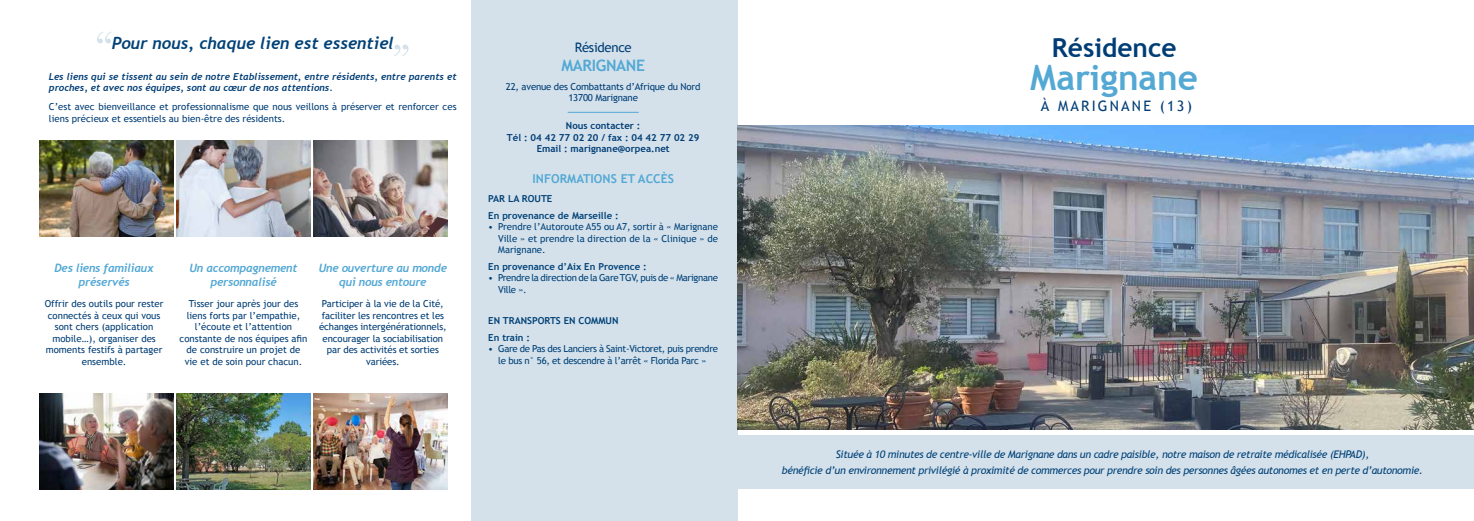
<style>
.page{position:relative;width:1474px;height:521px;background:#fff}
.page>*{position:absolute;margin:0;border:0;box-sizing:border-box;transform-origin:0 0}
.t1{font:700 35px "Trebuchet MS";color:#53a8d4}
.t2{font:700 26.25px "Trebuchet MS";color:#003d75}
.t3{font:italic 700 16.62px "Trebuchet";color:#004177}
.t4{font:700 15.75px "Trebuchet MS";letter-spacing:-.02em;color:#53a8d4}
.t5{font:14.44px "Trebuchet MS";letter-spacing:.15em;color:#003d75}
.t6{font:13.12px "Trebuchet MS";letter-spacing:-.02em;color:#003d75}
.t7{font:700 12.25px "Trebuchet MS";color:#53a8d4}
.t8{font:italic 700 11.46px/13.7px "Trebuchet";letter-spacing:-.02em;color:#53a8d4;text-align:center}
.t9{font:italic 10.5px/15.8px "Trebuchet MS";letter-spacing:-.03em;color:#004177;text-align:center}
.t10{font:9.62px/11.5px "Trebuchet MS";color:#003d75;text-align:center}
.t11{font:9.62px/11.5px "Trebuchet MS";letter-spacing:-.03em;color:#004177;text-align:justify}
.t12{font:italic 700 9.62px/11.5px "Trebuchet";color:#003d75}
.t13{font:700 9.62px/16.5px "Trebuchet MS";color:#004177}
.t14{font:700 9.62px/11.5px "Trebuchet MS";color:#003d75;text-align:center}
.t15{font:9.62px/11.5px "Trebuchet MS";letter-spacing:-.02em;color:#003d75;text-align:center}
</style>
<div class="page">
<div style="left:471px;top:0;width:266px;height:521px;background:#d4e1eb"></div>
<hr style="left:567px;top:112px;width:71px;height:1px;background:#53a8d4">
<img style="left:737px;top:125px;width:736px;height:305px">
<div style="left:737px;top:435px;width:736px;height:54px;background:#d4e1eb"></div>
<img style="left:40px;top:393px;width:133px;height:96px">
<img style="left:177px;top:393px;width:133px;height:96px">
<img style="left:314px;top:393px;width:133px;height:96px">
<svg style="left:97px;top:32px;width:15px;height:11px"></svg>
<svg style="left:394px;top:45px;width:14px;height:11px"></svg>
<img style="left:177px;top:140px;width:133px;height:96px">
<img style="left:40px;top:140px;width:133px;height:96px">
<img style="left:314px;top:140px;width:133px;height:96px">
<h3 class="t3" style="left:112px;top:33px;width:284px">Pour nous, chaque lien est essentiel</h3>
<p class="t12" style="left:49px;top:71px;width:409px">Les liens qui se tissent au sein de notre Etablissement, entre résidents, entre parents et proches, et avec nos équipes, sont au cœur de nos attentions.</p>
<p class="t10" style="left:49px;top:101px;width:409px;text-align:left">C’est avec bienveillance et professionnalisme que nous veillons à préserver et renforcer ces liens précieux et essentiels au bien-être des résidents.</p>
<p class="t8" style="left:55px;top:261px;width:101px">Des liens familiaux préservés</p>
<p class="t10" style="left:45px;top:298px;width:120px">Offrir des outils pour rester connectés à ceux qui vous sont chers (application mobile…), organiser des moments festifs à partager ensemble.</p>
<p class="t8" style="left:190px;top:261px;width:109px">Un accompagnement personnalisé</p>
<p class="t10" style="left:180px;top:298px;width:129px">Tisser jour après jour des liens forts par l’empathie, l’écoute et l’attention constante de nos équipes afin de construire un projet de vie et de soin pour chacun.</p>
<p class="t8" style="left:319px;top:261px;width:130px">Une ouverture au monde qui nous entoure</p>
<p class="t10" style="left:319px;top:298px;width:129px">Participer à la vie de la Cité, faciliter les rencontres et les échanges intergénérationnels, encourager la sociabilisation par des activités et sorties variées.</p>
<h3 class="t6" style="left:574px;top:39px;width:59px">Résidence</h3>
<h3 class="t4" style="left:561px;top:55px;width:85px">MARIGNANE</h3>
<p class="t15" style="left:506px;top:81px;width:196px">22, avenue des Combattants d’Afrique du Nord<br>13700 Marignane</p>
<p class="t14" style="left:507px;top:120px;width:194px">Nous contacter :<br>Tél : 04 42 77 02 20 / fax : 04 42 77 02 29<br>Email : marignane@orpea.net</p>
<p class="t7" style="left:532px;top:171px;width:143px">INFORMATIONS ET ACCÈS</p>
<p class="t13" style="left:488px;top:190px;width:132px">PAR LA ROUTE<br>En provenance de Marseille :</p>
<p class="t11" style="left:498px;top:221px;width:221px;text-indent:-10px">• Prendre l’Autoroute A55 ou A7, sortir à « Marignane Ville » et prendre la direction de la « Clinique » de Marignane.</p>
<p class="t13" style="left:488px;top:258px;width:160px">En provenance d’Aix En Provence :</p>
<p class="t11" style="left:498px;top:272px;width:221px;text-indent:-10px">• Prendre la direction de la Gare TGV, puis de « Marignane<br>Ville ».</p>
<p class="t13" style="left:488px;top:313px;width:132px">EN TRANSPORTS EN COMMUN<br>En train :</p>
<p class="t11" style="left:488px;top:343px;width:231px;text-align:center">• Gare de Pas des Lanciers à Saint-Victoret, puis prendre le bus n° 56, et descendre à l’arrêt « Florida Parc »</p>
<h2 class="t2" style="left:1051px;top:31px;width:126px">Résidence</h2>
<h1 class="t1" style="left:1030px;top:56px;width:169px">Marignane</h1>
<h3 class="t5" style="left:1040px;top:98px;width:153px">À MARIGNANE (13)</h3>
<p class="t9" style="left:782px;top:447px;width:642px">Située à 10 minutes de centre-ville de Marignane dans un cadre paisible, notre maison de retraite médicalisée (EHPAD),<br>bénéficie d’un environnement privilégié à proximité de commerces pour prendre soin des personnes âgées autonomes et en perte d’autonomie.</p>
</div>
